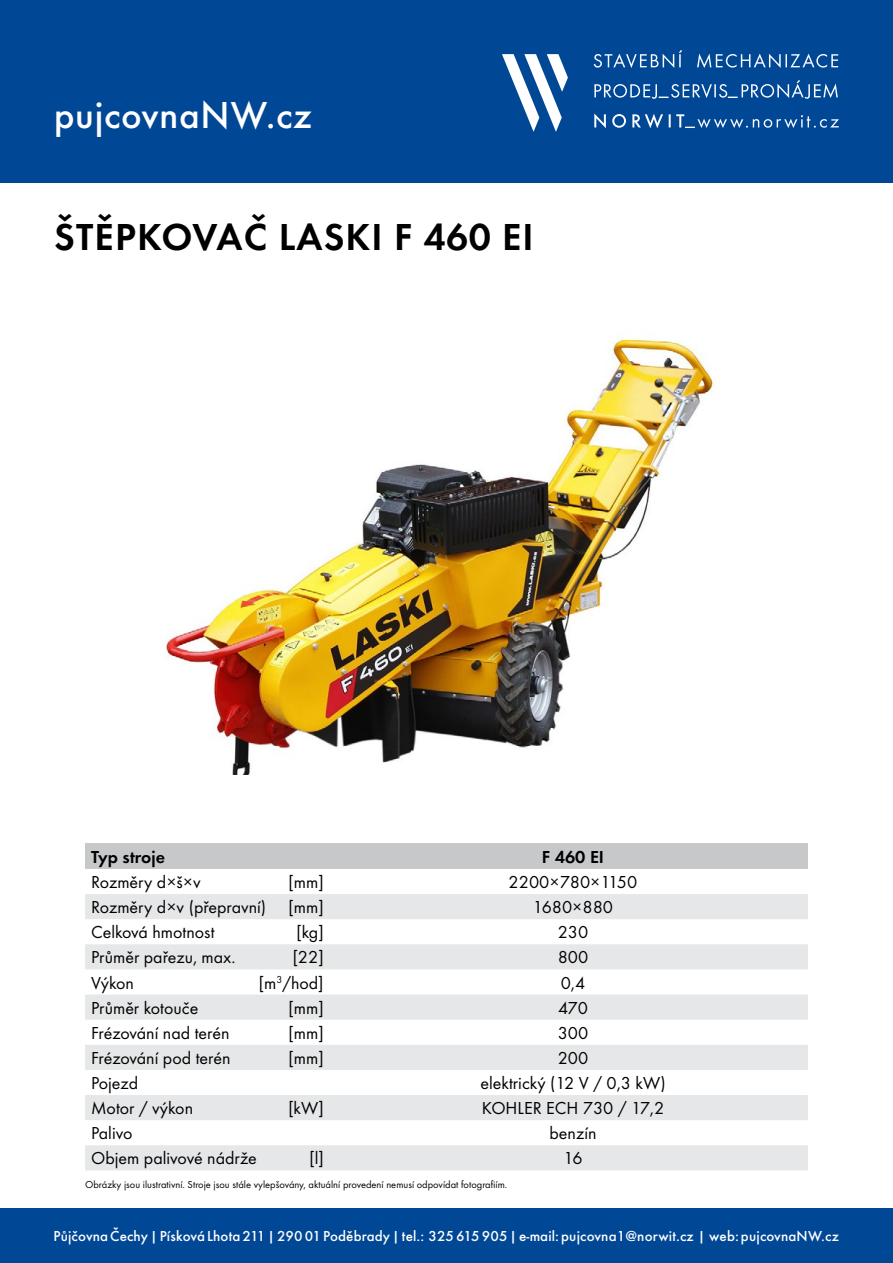
<style>
.page{position:relative;width:893px;height:1263px;background:#fff}
.page>*{position:absolute;margin:0;border:0;box-sizing:border-box;transform-origin:0 0}
.t1{font:600 39px "Futura TOT";letter-spacing:.03em;color:#000}
.t2{font:500 39px "Futura TOT";letter-spacing:.015em;color:#fff}
.t3{font:18px "Futura TOT";color:#000}
.t4{font:600 18px "Futura TOT";color:#000}
.t5{font:500 15px "Futura TOT";letter-spacing:.01em;color:#fff}
.t6{font:10.5px "Futura TOT";color:#000}
</style>
<div class="page">
<div style="left:0;top:0;width:893px;height:183px;background:#004896"></div>
<div style="left:0;top:1209px;width:893px;height:54px;background:#004896"></div>
<svg style="left:502px;top:54px;width:66px;height:78px"></svg>
<svg style="left:594px;top:113px;width:245px;height:15px"></svg>
<svg style="left:594px;top:80px;width:244px;height:19px"></svg>
<svg style="left:594px;top:50px;width:244px;height:18px"></svg>
<img style="left:166px;top:338px;width:550px;height:437px">
<div style="left:85px;top:843px;width:253px;height:26px;background:#c7c8ca"></div>
<div style="left:338px;top:843px;width:470px;height:26px;background:#c7c8ca"></div>
<svg style="left:85px;top:894px;width:723px;height:276px;fill:#e6e7e8"></svg>
<h1 class="t2" style="left:54px;top:92px;width:259px">pujcovnaNW.cz</h1>
<h1 class="t1" style="left:54px;top:214px;width:481px">ŠTĚPKOVAČ LASKI F 460 EI</h1>
<p class="t4" style="left:91px;top:846px;width:75px">Typ stroje</p>
<p class="t4" style="left:542px;top:846px;width:64px">F 460 EI</p>
<p class="t3" style="left:91px;top:871px;width:111px">Rozměry d×š×v</p>
<p class="t3" style="left:289px;top:871px;width:36px">[mm]</p>
<p class="t3" style="left:509px;top:871px;width:130px">2200×780×1150</p>
<p class="t3" style="left:91px;top:896px;width:234px">Rozměry d×v (přepravní) [mm]</p>
<p class="t3" style="left:533px;top:896px;width:82px">1680×880</p>
<p class="t3" style="left:91px;top:922px;width:125px">Celková hmotnost</p>
<p class="t3" style="left:296px;top:922px;width:29px">[kg]</p>
<p class="t3" style="left:558px;top:922px;width:32px">230</p>
<p class="t3" style="left:91px;top:947px;width:146px">Průměr pařezu, max.</p>
<p class="t3" style="left:293px;top:947px;width:32px">[22]</p>
<p class="t3" style="left:558px;top:947px;width:32px">800</p>
<p class="t3" style="left:91px;top:972px;width:45px">Výkon</p>
<p class="t3" style="left:259px;top:972px;width:66px">[m<sup>3</sup>/hod]</p>
<p class="t3" style="left:561px;top:972px;width:26px">0,4</p>
<p class="t3" style="left:91px;top:997px;width:109px">Průměr kotouče</p>
<p class="t3" style="left:289px;top:997px;width:36px">[mm]</p>
<p class="t3" style="left:558px;top:997px;width:32px">470</p>
<p class="t3" style="left:91px;top:1022px;width:140px">Frézování nad terén</p>
<p class="t3" style="left:289px;top:1022px;width:36px">[mm]</p>
<p class="t3" style="left:558px;top:1022px;width:32px">300</p>
<p class="t3" style="left:91px;top:1047px;width:141px">Frézování pod terén</p>
<p class="t3" style="left:289px;top:1047px;width:36px">[mm]</p>
<p class="t3" style="left:558px;top:1047px;width:32px">200</p>
<p class="t3" style="left:91px;top:1072px;width:49px">Pojezd</p>
<p class="t3" style="left:480px;top:1072px;width:187px">elektrický (12 V / 0,3 kW)</p>
<p class="t3" style="left:91px;top:1097px;width:104px">Motor / výkon</p>
<p class="t3" style="left:288px;top:1097px;width:37px">[kW]</p>
<p class="t3" style="left:482px;top:1097px;width:184px">KOHLER ECH 730 / 17,2</p>
<p class="t3" style="left:91px;top:1122px;width:43px">Palivo</p>
<p class="t3" style="left:550px;top:1122px;width:48px">benzín</p>
<p class="t3" style="left:91px;top:1148px;width:167px">Objem palivové nádrže</p>
<p class="t3" style="left:309px;top:1148px;width:16px">[l]</p>
<p class="t3" style="left:564px;top:1148px;width:20px">16</p>
<p class="t6" style="left:85px;top:1178px;width:424px">Obrázky jsou ilustrativní. Stroje jsou stále vylepšovány, aktuální provedení nemusí odpovídat fotografiím.</p>
<p class="t5" style="left:53px;top:1227px;width:787px">Půjčovna Čechy | Písková Lhota 211 | 290 01 Poděbrady | tel.: 325 615 905 | e-mail: pujcovna1@norwit.cz | web: pujcovnaNW.cz</p>
</div>
